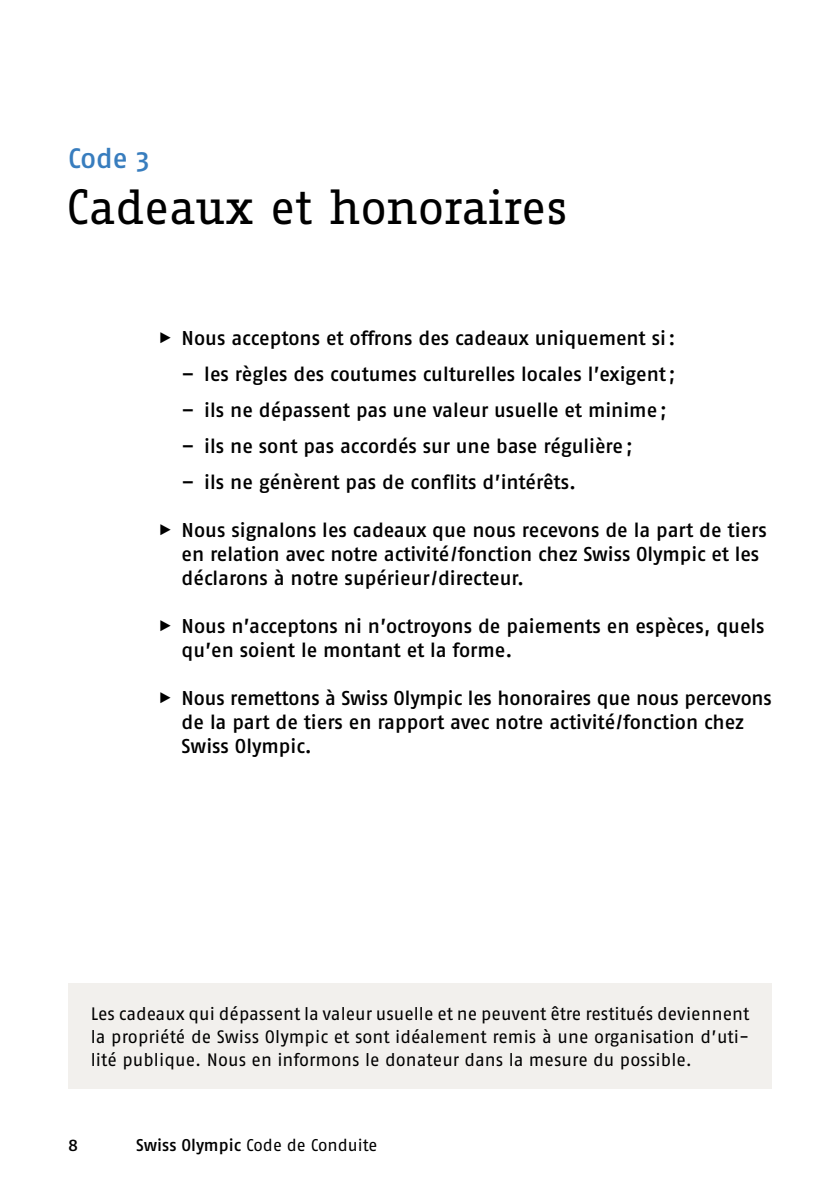
<style>
.page{position:relative;width:840px;height:1191px;background:#fff}
.page>*{position:absolute;margin:0;border:0;box-sizing:border-box;transform-origin:0 0}
.t1{font:48px "Fago Office Serif";letter-spacing:-.005em;color:#000}
.t2{font:500 28px "Fago Pro";color:#387dbe}
.t3{font:500 20px/24px "Fago Pro";letter-spacing:-.005em;color:#000}
.t4{font:18px/23px "Fago Pro";letter-spacing:.005em;color:#000;text-align:justify}
.t5{font:17px "Fago Pro";color:#000}
.t6{font:500 17px "Fago Pro";color:#000}
.s1{font-weight:500}
</style>
<div class="page">
<div style="left:68px;top:982px;width:703px;height:106px;background:#f2f0ed"></div>
<h2 class="t2" style="left:68px;top:142px;width:83px">Code 3</h2>
<h1 class="t1" style="left:66px;top:181px;width:503px">Cadeaux et honoraires</h1>
<p class="t3" style="left:159px;top:326px;width:518px">▶ Nous acceptons et offrons des cadeaux uniquement si :</p>
<p class="t3" style="left:181px;top:362px;width:495px">– les règles des coutumes culturelles locales l’exigent ;</p>
<p class="t3" style="left:181px;top:398px;width:486px">– ils ne dépassent pas une valeur usuelle et minime ;</p>
<p class="t3" style="left:181px;top:434px;width:452px">– ils ne sont pas accordés sur une base régulière ;</p>
<p class="t3" style="left:181px;top:470px;width:396px">– ils ne génèrent pas de conflits d’intérêts.</p>
<p class="t3" style="left:181px;top:518px;width:586px;text-indent:-23px">▶ Nous signalons les cadeaux que nous recevons de la part de tiers en relation avec notre activité /fonction chez Swiss Olympic et les déclarons à notre supérieur/directeur.</p>
<p class="t3" style="left:181px;top:614px;width:584px;text-indent:-23px">▶ Nous n’acceptons ni n’octroyons de paiements en espèces, quels qu’en soient le montant et la forme.</p>
<p class="t3" style="left:181px;top:686px;width:591px;text-indent:-23px">▶ Nous remettons à Swiss Olympic les honoraires que nous percevons de la part de tiers en rapport avec notre activité/fonction chez<br>Swiss Olympic.</p>
<p class="t4" style="left:91px;top:1002px;width:659px">Les cadeaux qui dépassent la valeur usuelle et ne peuvent être restitués deviennent la propriété de Swiss Olympic et sont idéalement remis à une organisation d’uti&shy;lité publique. Nous en informons le donateur dans la mesure du possible.</p>
<p class="t6" style="left:68px;top:1135px;width:12px">8</p>
<p class="t5" style="left:136px;top:1135px;width:243px"><span class="s1">Swiss Olympic</span> Code de Conduite</p>
</div>
